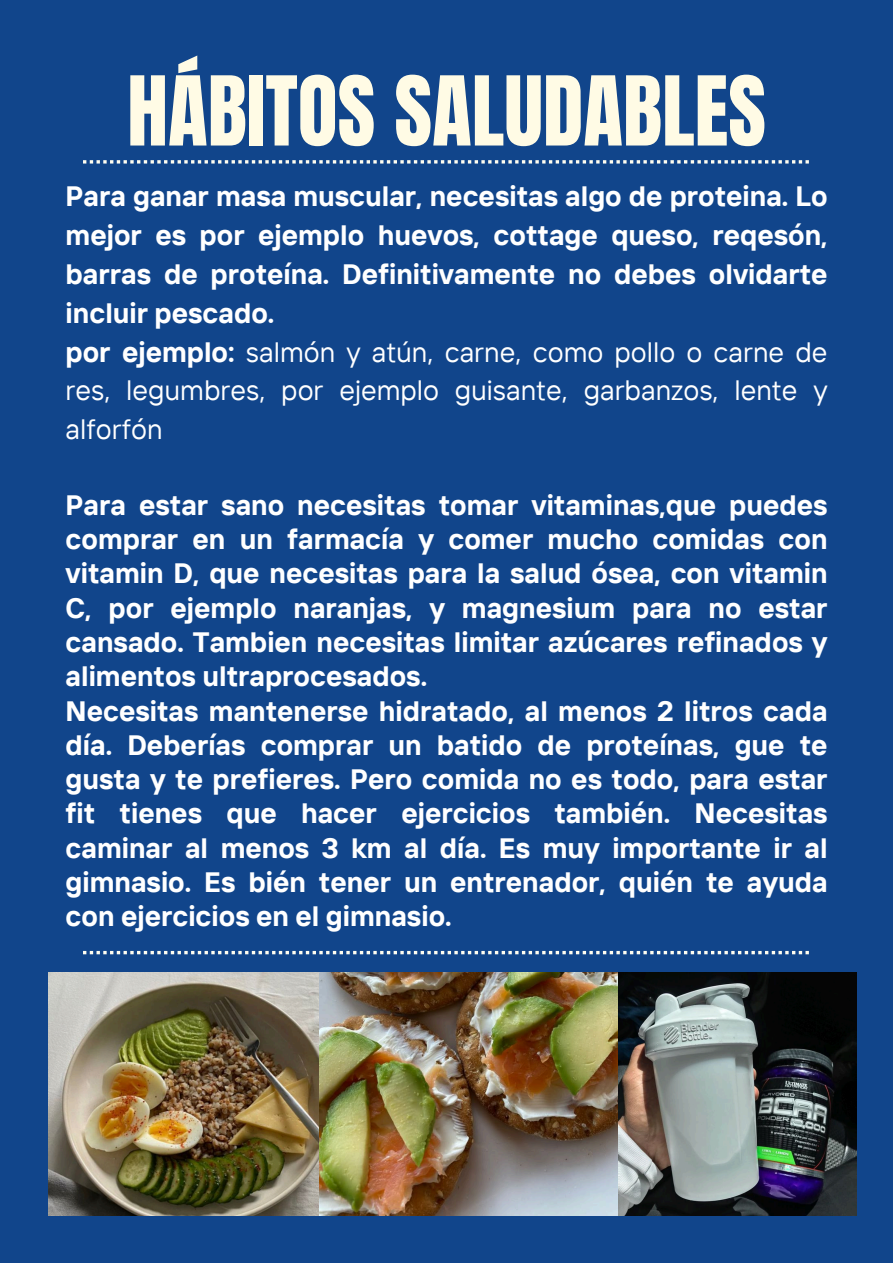
<style>
.page{position:relative;width:893px;height:1263px;background:#11458b}
.page>*{position:absolute;margin:0;border:0;box-sizing:border-box;transform-origin:0 0}
.t1{font:81.75px "Anton";color:#fffbe5}
.t2{font:700 27.97px/34.3px "TT Interphases";color:#fff;text-align:justify}
.t3{font:27.97px/38.8px "TT Interphases";color:#fff;text-align:justify}
.s1{font-weight:700}
</style>
<div class="page">
<svg style="left:83px;top:160px;width:726px;height:4px"></svg>
<img style="left:48px;top:973px;width:808px;height:243px">
<svg style="left:83px;top:951px;width:726px;height:3px"></svg>
<p class="t1" style="left:127px;top:52px;width:640px">HÁBITOS SALUDABLES</p>
<h1 class="t2" style="left:66px;top:176px;width:763px;line-height:38.8px">Para ganar masa muscular, necesitas algo de proteina. Lo mejor es por ejemplo huevos, cottage queso, reqesón, barras de proteína. Definitivamente no debes olvidarte incluir pescado.</h1>
<p class="t3" style="left:66px;top:332px;width:763px"><span class="s1">por ejemplo:</span> salmón y atún, carne, como pollo o carne de res, legumbres, por ejemplo guisante, garbanzos, lente y alforfón</p>
<p class="t2" style="left:66px;top:487px;width:763px;text-align:left">Para estar sano necesitas tomar vitaminas,que puedes comprar en un farmacía y comer mucho comidas con vitamin D, que necesitas para la salud ósea, con vitamin C, por ejemplo naranjas, y magnesium para no estar cansado. Tambien necesitas limitar azúcares refinados y alimentos ultraprocesados.<br>Necesitas mantenerse hidratado, al menos 2 litros cada día. Deberías comprar un batido de proteínas, gue te gusta y te prefieres. Pero comida no es todo, para estar fit tienes que hacer ejercicios también. Necesitas caminar al menos 3 km al día. Es muy importante ir al gimnasio. Es bién tener un entrenador, quién te ayuda con ejercicios en el gimnasio.</p>
</div>
